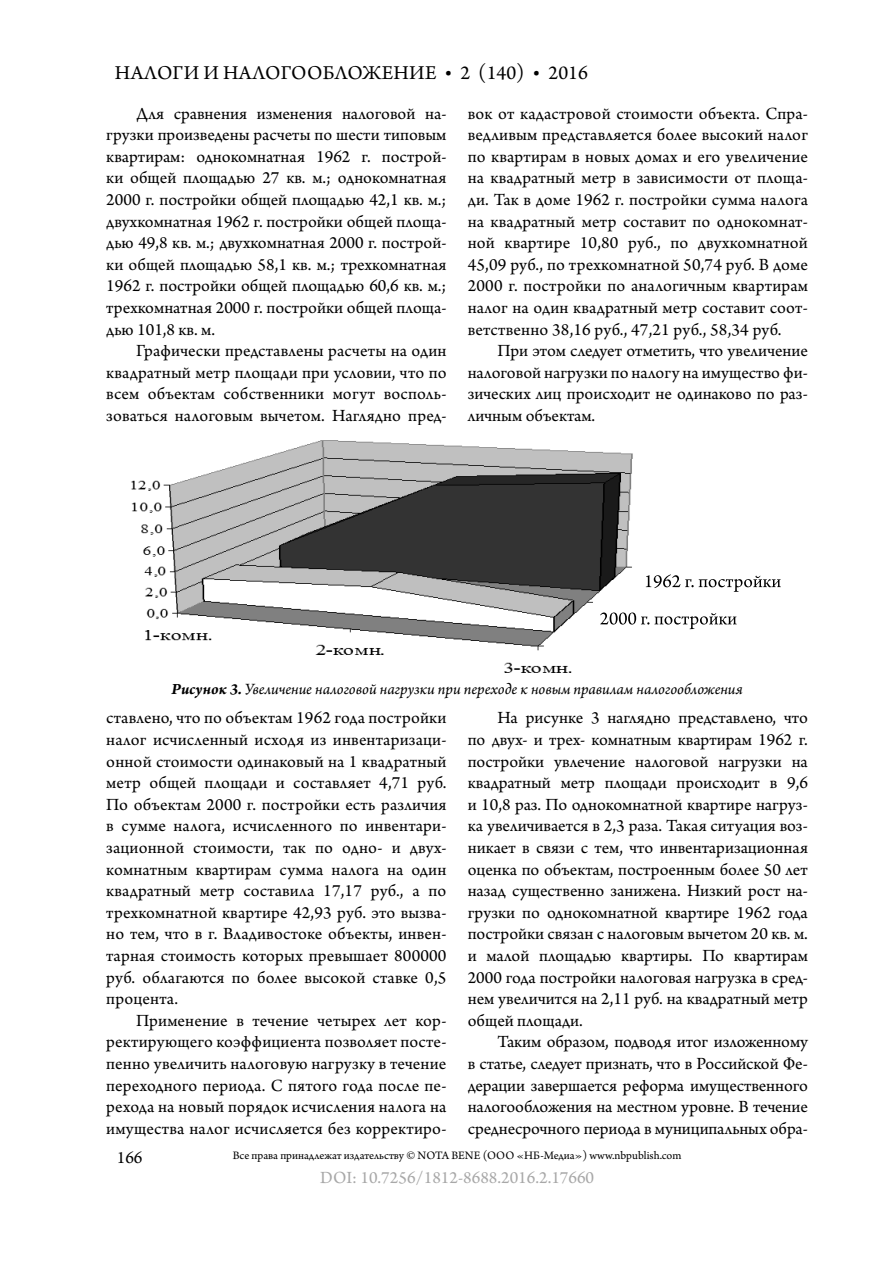
<style>
.page{position:relative;width:893px;height:1263px;background:#fff}
.page>*{position:absolute;margin:0;border:0;box-sizing:border-box;transform-origin:0 0}
.t1{font:20.7px "Arno Pro";letter-spacing:.005em;color:#000}
.t2{font:18px/21.6px "Arno Pro";letter-spacing:.005em;color:#000;text-align:justify}
.t3{font:18px "Arno Pro";color:#a8a8a8}
.t4{font:italic 16.5px "Arno Pro";letter-spacing:-.005em;color:#000}
.t5{font:12px "Arno Pro";color:#000}
.s1{font-weight:700}
</style>
<div class="page">
<img style="left:131px;top:440px;width:502px;height:233px">
<div style="left:589px;top:607px;width:159px;height:27px;background:#fff"></div>
<svg style="left:646px;top:574px;width:135px;height:18px"></svg>
<svg style="left:600px;top:612px;width:137px;height:17px"></svg>
<p class="t1" style="left:115px;top:61px;width:192px">Налоги и налогооб</p>
<p class="t1" style="left:335px;top:61px;width:255px">ложение • 2 (140) • 2016</p>
<p class="t2" style="left:106px;top:103px;width:342px;text-indent:30px">Для сравнения изменения налоговой на&shy;грузки произведены расчеты по шести типовым квартирам: однокомнатная 1962 г. построй&shy;ки общей площадью 27 кв. м.; однокомнатная 2000 г. постройки общей площадью 42,1 кв. м.; двухкомнатная 1962 г. постройки общей площа&shy;дью 49,8 кв. м.; двухкомнатная 2000 г. построй&shy;ки общей площадью 58,1 кв. м.; трехкомнатная 1962 г. постройки общей площадью 60,6 кв. м.; трехкомнатная 2000 г. постройки общей площа&shy;дью 101,8 кв. м.</p>
<p class="t2" style="left:106px;top:341px;width:342px;text-indent:30px">Графически представлены расчеты на один квадратный метр площади при условии, что по всем объектам собственники могут восполь&shy;зоваться налоговым вычетом. Наглядно пред-</p>
<p class="t2" style="left:468px;top:103px;width:342px">вок от кадастровой стоимости объекта. Спра&shy;ведливым представляется более высокий налог по квартирам в новых домах и его увеличение на квадратный метр в зависимости от площа&shy;ди. Так в доме 1962 г. постройки сумма налога на квадратный метр составит по однокомнат&shy;ной квартире 10,80 руб., по двухкомнатной 45,09 руб., по трехкомнатной 50,74 руб. В доме 2000 г. постройки по аналогичным квартирам налог на один квадратный метр составит соот&shy;ветственно 38,16 руб., 47,21 руб., 58,34 руб.</p>
<p class="t2" style="left:468px;top:341px;width:342px;text-indent:30px">При этом следует отметить, что увеличение налоговой нагрузки по налогу на имущество фи&shy;зических лиц происходит не одинаково по раз&shy;личным объектам.</p>
<p class="t4" style="left:171px;top:680px;width:573px"><span class="s1">Рисунок 3.</span> Увеличение налоговой нагрузки при переходе к новым правилам налогообложения</p>
<p class="t2" style="left:106px;top:708px;width:342px">ставлено, что по объектам 1962 года постройки налог исчисленный исходя из инвентаризаци&shy;онной стоимости одинаковый на 1 квадратный метр общей площади и составляет 4,71 руб.<br>По объектам 2000 г. постройки есть различия в сумме налога, исчисленного по инвентари&shy;зационной стоимости, так по одно- и двух&shy;комнатным квартирам сумма налога на один квадратный метр составила 17,17 руб., а по трехкомнатной квартире 42,93 руб. это вызва&shy;но тем, что в г. Владивостоке объекты, инвен&shy;тарная стоимость которых превышает 800000 руб. облагаются по более высокой ставке 0,5 процента.</p>
<p class="t2" style="left:106px;top:1010px;width:342px;text-indent:30px">Применение в течение четырех лет кор&shy;ректирующего коэффициента позволяет посте&shy;пенно увеличить налоговую нагрузку в течение переходного периода. С пятого года после пе&shy;рехода на новый порядок исчисления налога на имущества налог исчисляется без корректиро-</p>
<p class="t2" style="left:468px;top:708px;width:342px;text-indent:30px">На рисунке 3 наглядно представлено, что по двух- и трех- комнатным квартирам 1962 г. постройки увлечение налоговой нагрузки на квадратный метр площади происходит в 9,6 и 10,8 раз. По однокомнатной квартире нагруз&shy;ка увеличивается в 2,3 раза. Такая ситуация воз&shy;никает в связи с тем, что инвентаризационная оценка по объектам, построенным более 50 лет назад существенно занижена. Низкий рост на&shy;грузки по однокомнатной квартире 1962 года постройки связан с налоговым вычетом 20 кв. м. и малой площадью квартиры. По квартирам 2000 года постройки налоговая нагрузка в сред&shy;нем увеличится на 2,11 руб. на квадратный метр общей площади.</p>
<p class="t2" style="left:468px;top:1032px;width:342px;text-indent:30px">Таким образом, подводя итог изложенному в статье, следует признать, что в Российской Фе&shy;дерации завершается реформа имущественного налогообложения на местном уровне. В течение среднесрочного периода в муниципальных обра-</p>
<p class="t3" style="left:320px;top:1167px;width:276px">DOI: 10.7256/1812-8688.2016.2.17660</p>
<p class="t2" style="left:117px;top:1148px;width:27px">166</p>
<p class="t5" style="left:233px;top:1149px;width:450px">Все права принадлежат издательству © NOTA BENE (ООО «НБ-Медиа») www.nbpublish.com</p>
</div>
